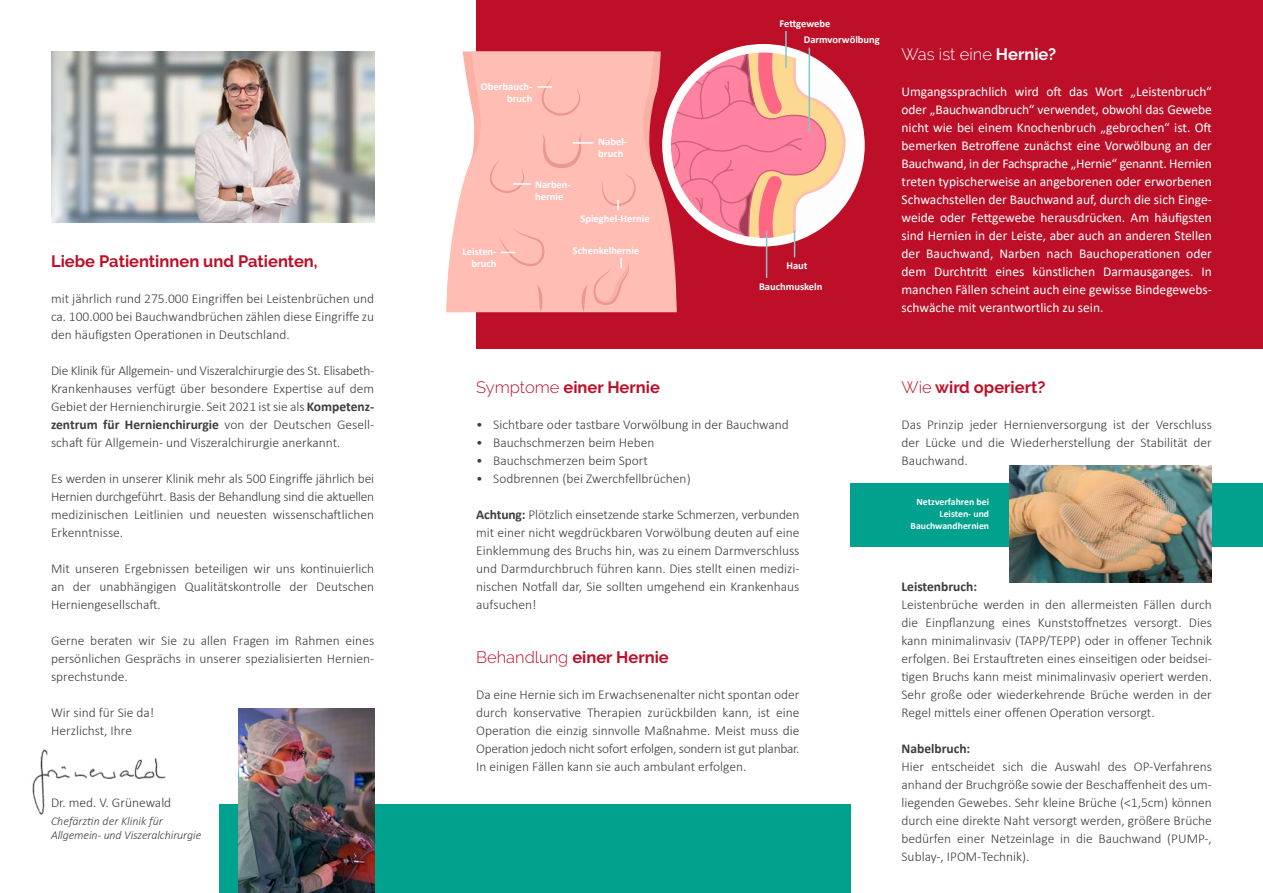
<style>
.page{position:relative;width:1263px;height:893px;background:#fff}
.page>*{position:absolute;margin:0;border:0;box-sizing:border-box;transform-origin:0 0}
.t1{font:700 16.5px "Raleway";color:#be0f28}
.t2{font:300 16.5px "Raleway";color:#fff}
.t3{font:300 13.5px/18px "Calibri";color:#3b3e3b;text-align:justify}
.t4{font:13.5px/18px "Calibri";color:#fff;text-align:justify}
.t5{font:700 13.5px "Calibri";color:#3b3e3b}
.t6{font:italic 300 12px/13.5px "Calibri";letter-spacing:-.01em;color:#3b3e3b}
.t7{font:700 10.5px/12px "Calibri";color:#fff}
.t8{font:700 9.75px/12px "Calibri";color:#fff;text-align:right}
.s1{font-weight:700}
.s2{font-weight:300}
</style>
<div class="page">
<div style="left:476px;top:0;width:787px;height:348px;background:#be0f28"></div>
<svg style="left:447px;top:51px;width:230px;height:261px;background:#fdbdb5"></svg>
<svg style="left:542px;top:133px;width:41px;height:35px"></svg>
<svg style="left:537px;top:285px;width:6px;height:27px"></svg>
<svg style="left:581px;top:285px;width:6px;height:27px"></svg>
<div style="left:219px;top:805px;width:631px;height:88px;background:#00a18d"></div>
<div style="left:850px;top:483px;width:413px;height:63px;background:#00a18d"></div>
<img style="left:239px;top:708px;width:135px;height:185px">
<img style="left:32px;top:749px;width:134px;height:66px">
<img style="left:51px;top:51px;width:323px;height:171px">
<img style="left:1010px;top:465px;width:202px;height:117px">
<hr style="left:573px;top:142px;width:21px;height:2px;background:#fff">
<svg style="left:488px;top:157px;width:43px;height:38px;background:#fdbbb2"></svg>
<svg style="left:537px;top:76px;width:45px;height:42px;background:#fdbab1"></svg>
<svg style="left:498px;top:227px;width:47px;height:40px;background:#fdbab1"></svg>
<svg style="left:599px;top:171px;width:38px;height:39px"></svg>
<hr style="left:766px;top:231px;width:1px;height:47px;background:#84c5c9">
<svg style="left:662px;top:44px;width:203px;height:213px"></svg>
<hr style="left:785px;top:31px;width:2px;height:37px;background:#84c5c9">
<hr style="left:808px;top:48px;width:2px;height:84px;background:#84c5c9">
<svg style="left:593px;top:258px;width:36px;height:48px;background:#fcb8af"></svg>
<p class="t1" style="left:51px;top:252px;width:268px">Liebe Patientinnen und Patienten,</p>
<p class="t3" style="left:51px;top:289px;width:325px">mit jährlich rund 275.000 Eingriffen bei Leistenbrüchen und ca. 100.000 bei Bauchwandbrüchen zählen diese Eingriffe zu den häufigsten Operationen in Deutschland.</p>
<p class="t3" style="left:51px;top:361px;width:325px">Die Klinik für Allgemein- und Viszeralchirurgie des St. Elisabeth-Krankenhauses verfügt über besondere Expertise auf dem Gebiet der Hernienchirurgie. Seit 2021 ist sie als <span class="s1">Kompetenz&shy;zentrum für Hernienchirurgie</span> von der Deutschen Gesell&shy;schaft für Allgemein- und Viszeralchirurgie anerkannt.</p>
<p class="t3" style="left:51px;top:469px;width:325px">Es werden in unserer Klinik mehr als 500 Eingriffe jährlich bei Hernien durchgeführt. Basis der Behandlung sind die aktuellen medizinischen Leitlinien und neuesten wissenschaftlichen Erkenntnisse.</p>
<p class="t3" style="left:51px;top:559px;width:325px">Mit unseren Ergebnissen beteiligen wir uns kontinuierlich an der unabhängigen Qualitätskontrolle der Deutschen Herniengesellschaft.</p>
<p class="t3" style="left:51px;top:631px;width:325px">Gerne beraten wir Sie zu allen Fragen im Rahmen eines persönlichen Gesprächs in unserer spezialisierten Hernien&shy;sprechstunde.</p>
<p class="t3" style="left:51px;top:703px;width:105px">Wir sind für Sie da!<br>Herzlichst, Ihre</p>
<p class="t3" style="left:51px;top:793px;width:122px">Dr. med. V. Grünewald</p>
<p class="t6" style="left:51px;top:814px;width:152px">Chefärztin der Klinik für<br>Allgemein- und Viszeralchirurgie</p>
<p class="t7" style="left:481px;top:80px;width:53px;text-align:right">Oberbauch&shy;bruch</p>
<p class="t7" style="left:535px;top:178px;width:37px">Narben&shy;hernie</p>
<p class="t7" style="left:598px;top:136px;width:30px">Nabel&shy;bruch</p>
<p class="t7" style="left:580px;top:213px;width:71px">Spieghel-Hernie</p>
<p class="t7" style="left:462px;top:246px;width:36px;text-align:right">Leisten&shy;bruch</p>
<p class="t7" style="left:573px;top:244px;width:68px">Schenkelhernie</p>
<p class="t7" style="left:804px;top:15px;width:78px;line-height:16.6px;text-indent:-24px">Fettgewebe<br>Darmvorwölbung</p>
<p class="t7" style="left:786px;top:260px;width:23px">Haut</p>
<p class="t7" style="left:759px;top:280px;width:65px">Bauchmuskeln</p>
<p class="t2" style="left:901px;top:45px;width:156px">Was ist eine <span class="s1">Hernie?</span></p>
<p class="t4" style="left:901px;top:82px;width:312px">Umgangssprachlich wird oft das Wort „Leistenbruch“ oder „Bauchwandbruch“ verwendet, obwohl das Gewebe nicht wie bei einem Knochenbruch „gebrochen“ ist. Oft bemerken Betroffene zunächst eine Vorwölbung an der Bauchwand, in der Fachsprache „Hernie“ genannt. Hernien treten typischerweise an angeborenen oder erworbenen Schwachstellen der Bauchwand auf, durch die sich Einge&shy;weide oder Fettgewebe herausdrücken. Am häufigsten sind Hernien in der Leiste, aber auch an anderen Stellen der Bauchwand, Narben nach Bauchoperationen oder dem Durchtritt eines künstlichen Darmausganges. In manchen Fällen scheint auch eine gewisse Bindegewebs&shy;schwäche mit verantwortlich zu sein.</p>
<p class="t1" style="left:476px;top:378px;width:185px"><span class="s2">Symptome</span> einer Hernie</p>
<p class="t3" style="left:476px;top:415px;width:314px">• Sichtbare oder tastbare Vorwölbung in der Bauchwand</p>
<p class="t3" style="left:476px;top:433px;width:180px">• Bauchschmerzen beim Heben</p>
<p class="t3" style="left:476px;top:451px;width:173px">• Bauchschmerzen beim Sport</p>
<p class="t3" style="left:476px;top:469px;width:216px">• Sodbrennen (bei Zwerchfellbrüchen)</p>
<p class="t3" style="left:476px;top:505px;width:325px"><span class="s1">Achtung:</span> Plötzlich einsetzende starke Schmerzen, verbunden mit einer nicht wegdrückbaren Vorwölbung deuten auf eine Einklemmung des Bruchs hin, was zu einem Darmverschluss und Darmdurchbruch führen kann. Dies stellt einen medizi&shy;nischen Notfall dar, Sie sollten umgehend ein Krankenhaus aufsuchen!</p>
<p class="t1" style="left:476px;top:648px;width:194px"><span class="s2">Behandlung</span> einer Hernie</p>
<p class="t3" style="left:476px;top:685px;width:325px">Da eine Hernie sich im Erwachsenenalter nicht spontan oder durch konservative Therapien zurückbilden kann, ist eine Operation die einzig sinnvolle Maßnahme. Meist muss die Operation jedoch nicht sofort erfolgen, sondern ist gut planbar.<br>In einigen Fällen kann sie auch ambulant erfolgen.</p>
<p class="t1" style="left:901px;top:378px;width:145px"><span class="s2">Wie</span> wird operiert?</p>
<p class="t3" style="left:901px;top:415px;width:312px">Das Prinzip jeder Hernienversorgung ist der Verschluss der Lücke und die Wiederherstellung der Stabilität der Bauchwand.</p>
<p class="t8" style="left:910px;top:496px;width:80px">Netzverfahren bei<br>Leisten- und<br>Bauchwandhernien</p>
<p class="t5" style="left:901px;top:577px;width:77px">Leistenbruch:</p>
<p class="t3" style="left:901px;top:595px;width:312px">Leistenbrüche werden in den allermeisten Fällen durch die Einpflanzung eines Kunststoffnetzes versorgt. Dies kann minimalinvasiv (TAPP/TEPP) oder in offener Technik erfolgen. Bei Erstauftreten eines einseitigen oder beidsei&shy;tigen Bruchs kann meist minimalinvasiv operiert werden.<br>Sehr große oder wiederkehrende Brüche werden in der Regel mittels einer offenen Operation versorgt.</p>
<p class="t5" style="left:901px;top:739px;width:70px">Nabelbruch:</p>
<p class="t3" style="left:901px;top:757px;width:312px">Hier entscheidet sich die Auswahl des OP-Verfahrens anhand der Bruchgröße sowie der Beschaffenheit des um&shy;liegenden Gewebes. Sehr kleine Brüche (&lt;1,5cm) können durch eine direkte Naht versorgt werden, größere Brüche bedürfen einer Netzeinlage in die Bauchwand (PUMP-, Sublay-, IPOM-Technik).</p>
</div>
